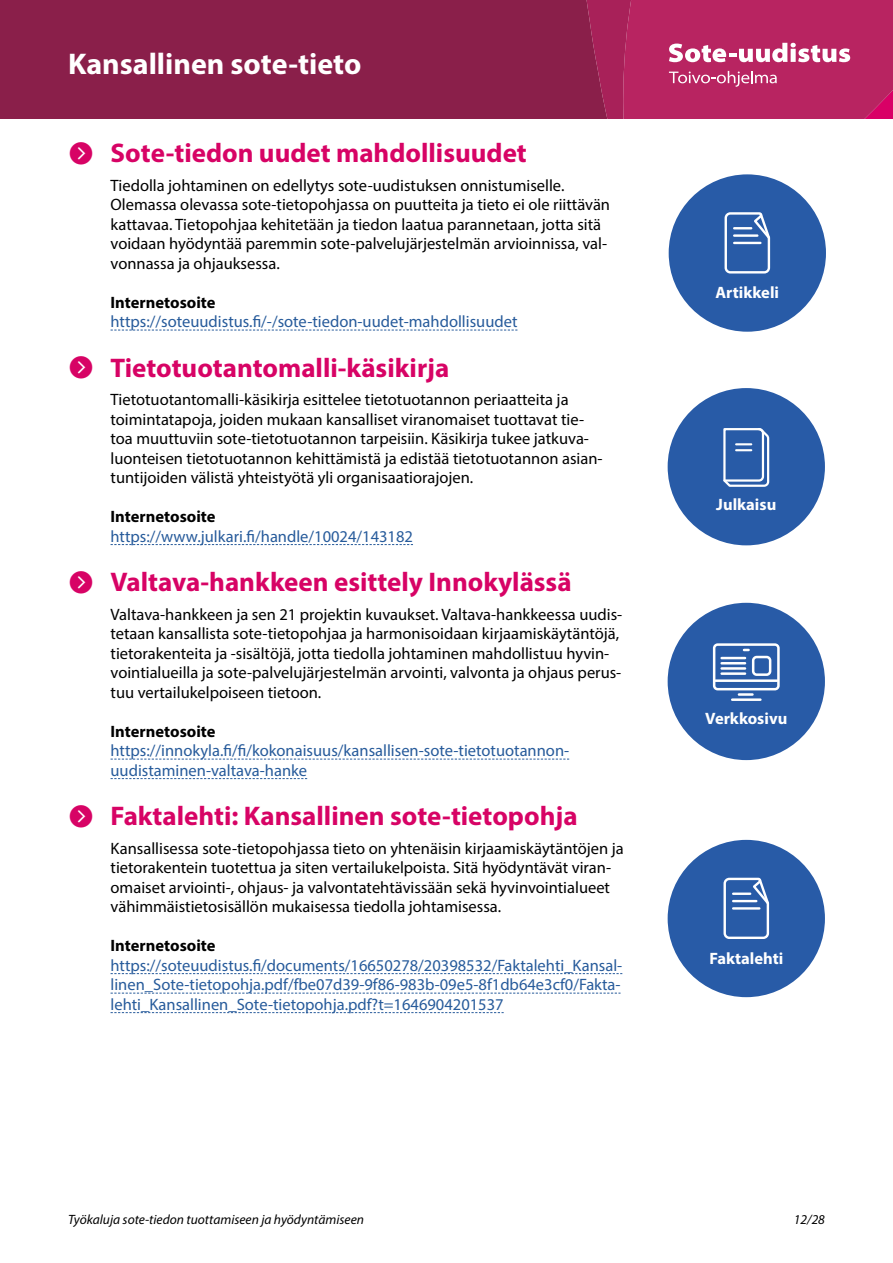
<style>
.page{position:relative;width:893px;height:1263px;background:#fff}
.page>*{position:absolute;margin:0;border:0;box-sizing:border-box;transform-origin:0 0}
.Running_header{font:700 30px "Myriad Pro";color:#fff}
.H1_Päätason_otsikko{font:700 27px "Myriad Pro";color:#d70365}
.Leipäteksti{font:16.5px/19.5px "Myriad Pro";color:#000}
.Leipäteksti-2{font:16.5px/19.5px "Myriad Pro";color:#275b9b}
.H2_musta{font:700 16.5px "Myriad Pro";color:#000}
.t1{font:700 16.5px "Myriad Pro";color:#fff}
.t2{font:italic 13.5px "Myriad Pro";color:#000}
.s1{font-family:"THL";font-weight:400;font-size:30px}
</style>
<div class="page">
<div style="left:0;top:0;width:575px;height:118px;background:#8a1f4a"></div>
<svg style="left:575px;top:0;width:318px;height:118px;background:#b72f67"></svg>
<div style="left:668px;top:388px;width:157px;height:157px;background:#285ba7;border-radius:50%"></div>
<svg style="left:723px;top:428px;width:47px;height:59px"></svg>
<div style="left:668px;top:840px;width:157px;height:157px;background:#285ba7;border-radius:50%"></div>
<svg style="left:723px;top:877px;width:47px;height:62px"></svg>
<hr style="left:733px;top:892px;width:17px;height:3px;background:#fff">
<hr style="left:733px;top:900px;width:23px;height:2px;background:#fff">
<hr style="left:733px;top:907px;width:26px;height:3px;background:#fff">
<div style="left:668px;top:603px;width:157px;height:157px;background:#285ba7;border-radius:50%"></div>
<div style="left:713px;top:643px;width:67px;height:47px;border:3px solid #fff;border-radius:4px"></div>
<hr style="left:732px;top:698px;width:28px;height:3px;background:#fff">
<hr style="left:715px;top:679px;width:62px;height:3px;background:#fff">
<svg style="left:739px;top:693px;width:13px;height:3px"></svg>
<div style="left:752px;top:656px;width:19px;height:20px;border:3px solid #fff;border-radius:4px"></div>
<hr style="left:722px;top:657px;width:23px;height:2px;background:#fff">
<hr style="left:722px;top:662px;width:23px;height:2px;background:#fff">
<hr style="left:722px;top:667px;width:23px;height:3px;background:#fff">
<hr style="left:722px;top:672px;width:23px;height:3px;background:#fff">
<div style="left:669px;top:174px;width:157px;height:158px;background:#285ba7;border-radius:50%"></div>
<svg style="left:724px;top:212px;width:47px;height:62px"></svg>
<hr style="left:734px;top:234px;width:23px;height:3px;background:#fff">
<hr style="left:734px;top:242px;width:26px;height:2px;background:#fff">
<svg style="left:111px;top:330px;width:406px;height:1px"></svg>
<svg style="left:111px;top:544px;width:302px;height:1px"></svg>
<svg style="left:111px;top:759px;width:458px;height:1px"></svg>
<svg style="left:111px;top:778px;width:196px;height:1px"></svg>
<svg style="left:111px;top:973px;width:511px;height:1px"></svg>
<svg style="left:111px;top:993px;width:509px;height:1px"></svg>
<svg style="left:111px;top:1012px;width:393px;height:1px"></svg>
<h1 class="Running_header" style="left:68px;top:44px;width:295px">Kansallinen sote-tieto</h1>
<h2 class="H1_Päätason_otsikko" style="left:68px;top:135px;width:460px"><span class="s1">A</span> Sote-tiedon uudet mahdollisuudet</h2>
<p class="Leipäteksti" style="left:111px;top:175px;width:501px">Tiedolla johtaminen on edellytys sote-uudistuksen onnistumiselle.<br>Olemassa olevassa sote-tietopohjassa on puutteita ja tieto ei ole riittävän kattavaa. Tietopohjaa kehitetään ja tiedon laatua parannetaan, jotta sitä voidaan hyödyntää paremmin sote-palvelujärjestelmän arvioinnissa, val&shy;vonnassa ja ohjauksessa.</p>
<p class="H2_musta" style="left:111px;top:291px;width:107px">Internetosoite</p>
<p class="Leipäteksti-2" style="left:111px;top:311px;width:408px">https://soteuudistus.fi/-/sote-tiedon-uudet-mahdollisuudet</p>
<h2 class="H1_Päätason_otsikko" style="left:68px;top:350px;width:383px"><span class="s1">A</span> Tietotuotantomalli-käsikirja</h2>
<p class="Leipäteksti" style="left:111px;top:389px;width:493px">Tietotuotantomalli-käsikirja esittelee tietotuotannon periaatteita ja toimintatapoja, joiden mukaan kansalliset viranomaiset tuottavat tie&shy;toa muuttuviin sote-tietotuotannon tarpeisiin. Käsikirja tukee jatkuva&shy;luonteisen tietotuotannon kehittämistä ja edistää tietotuotannon asian&shy;tuntijoiden välistä yhteistyötä yli organisaatiorajojen.</p>
<p class="H2_musta" style="left:111px;top:506px;width:107px">Internetosoite</p>
<p class="Leipäteksti-2" style="left:111px;top:526px;width:304px">https://www.julkari.fi/handle/10024/143182</p>
<h2 class="H1_Päätason_otsikko" style="left:68px;top:564px;width:505px"><span class="s1">A</span> Valtava-hankkeen esittely Innokylässä</h2>
<p class="Leipäteksti" style="left:111px;top:604px;width:513px">Valtava-hankkeen ja sen 21 projektin kuvaukset. Valtava-hankkeessa uudis&shy;tetaan kansallista sote-tietopohjaa ja harmonisoidaan kirjaamiskäytäntöjä, tietorakenteita ja -sisältöjä, jotta tiedolla johtaminen mahdollistuu hyvin&shy;vointialueilla ja sote-palvelujärjestelmän arvointi, valvonta ja ohjaus perus&shy;tuu vertailukelpoiseen tietoon.</p>
<p class="H2_musta" style="left:111px;top:720px;width:107px">Internetosoite</p>
<p class="Leipäteksti-2" style="left:111px;top:740px;width:460px">https://innokyla.fi/fi/kokonaisuus/kansallisen-sote-tietotuotannon&shy;uudistaminen-valtava-hanke</p>
<h2 class="H1_Päätason_otsikko" style="left:68px;top:798px;width:511px"><span class="s1">A</span> Faktalehti: Kansallinen sote-tietopohja</h2>
<p class="Leipäteksti" style="left:111px;top:838px;width:515px">Kansallisessa sote-tietopohjassa tieto on yhtenäisin kirjaamiskäytäntöjen ja tietorakentein tuotettua ja siten vertailukelpoista. Sitä hyödyntävät viran&shy;omaiset arviointi-, ohjaus- ja valvontatehtävissään sekä hyvinvointialueet vähimmäistietosisällön mukaisessa tiedolla johtamisessa.</p>
<p class="H2_musta" style="left:111px;top:935px;width:107px">Internetosoite</p>
<p class="Leipäteksti-2" style="left:111px;top:955px;width:513px;text-align:justify">https://soteuudistus.fi/documents/16650278/20398532/Faktalehti_Kansal&shy;linen_Sote-tietopohja.pdf/fbe07d39-9f86-983b-09e5-8f1db64e3cf0/Fakta&shy;lehti_Kansallinen_Sote-tietopohja.pdf?t=1646904201537</p>
<p class="t1" style="left:716px;top:282px;width:65px">Artikkeli</p>
<p class="t1" style="left:716px;top:493px;width:61px">Julkaisu</p>
<p class="t1" style="left:705px;top:708px;width:84px">Verkkosivu</p>
<p class="t1" style="left:709px;top:947px;width:75px">Faktalehti</p>
<p class="t2" style="left:68px;top:1211px;width:297px">Työkaluja sote-tiedon tuottamiseen ja hyödyntämiseen</p>
<p class="t2" style="left:794px;top:1211px;width:32px">12/28</p>
</div>
